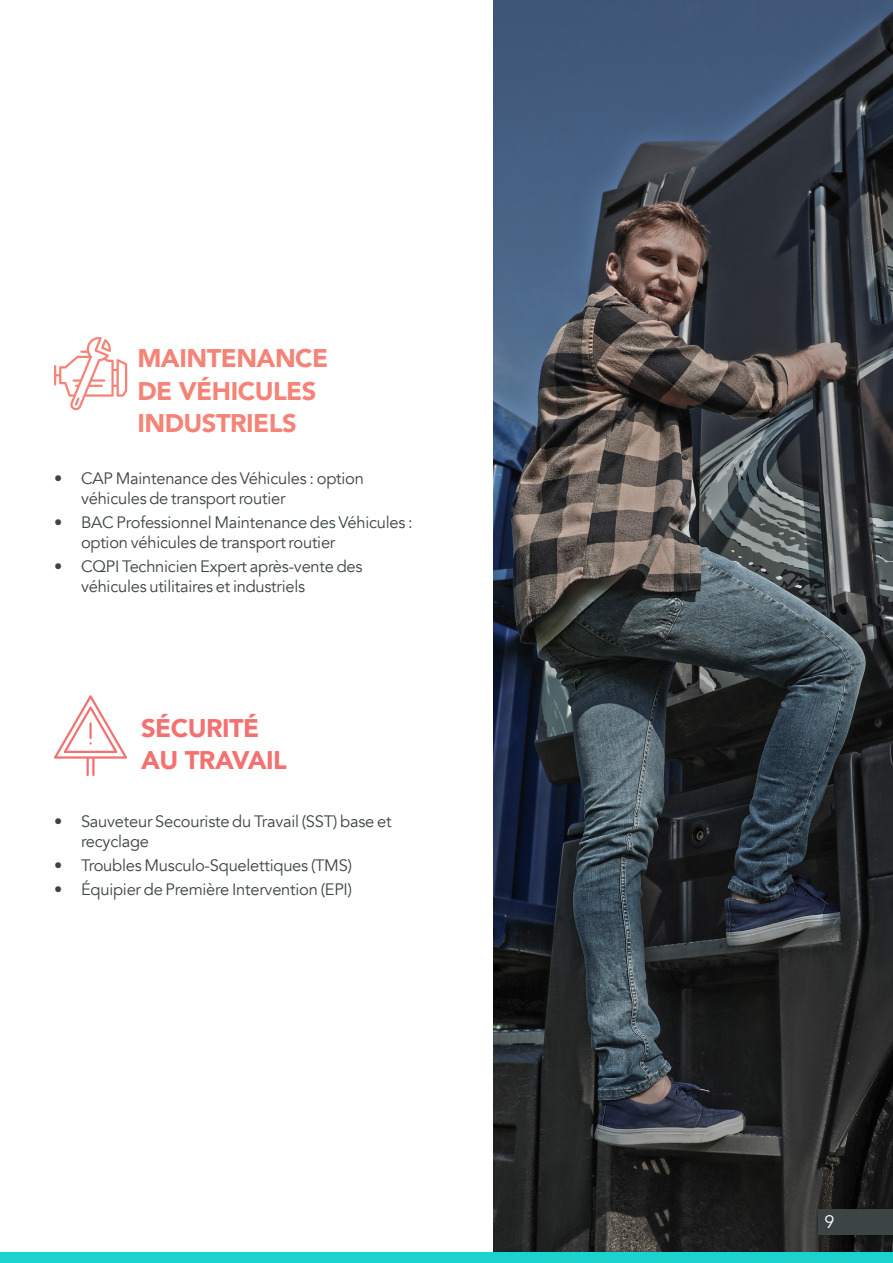
<style>
.page{position:relative;width:893px;height:1263px;background:#fff}
.page>*{position:absolute;margin:0;border:0;box-sizing:border-box;transform-origin:0 0}
.t1{font:900 25.5px "Avenir";letter-spacing:-.02em;color:#f48478}
.t2{font:900 25.5px "Avenir";letter-spacing:-.02em;color:#f27272}
.t3{font:18px "Avenir";color:#fff}
.t4{font:16.5px/19.8px "Avenir";letter-spacing:-.015em;color:#3d4444}
</style>
<div class="page">
<img style="left:493px;top:0;width:400px;height:1252px">
<div style="left:0;top:1252px;width:893px;height:11px;background:#1cd2ce"></div>
<div style="left:818px;top:1209px;width:75px;height:25px;background:#3d4444"></div>
<svg style="left:54px;top:337px;width:73px;height:73px"></svg>
<svg style="left:54px;top:695px;width:73px;height:81px"></svg>
<p class="t1" style="left:137px;top:336px;width:192px">MAINTENANCE</p>
<p class="t1" style="left:137px;top:369px;width:181px">DE VÉHICULES</p>
<p class="t1" style="left:137px;top:401px;width:161px">INDUSTRIELS</p>
<p class="t4" style="left:81px;top:469px;width:284px;text-indent:-27px">• CAP Maintenance des Véhicules : option véhicules de transport routier</p>
<p class="t4" style="left:81px;top:512px;width:333px;text-indent:-27px">• BAC Professionnel Maintenance des Véhicules : option véhicules de transport routier</p>
<p class="t4" style="left:81px;top:556px;width:283px;text-indent:-27px">• CQPI Technicien Expert après-vente des véhicules utilitaires et industriels</p>
<p class="t2" style="left:141px;top:706px;width:120px">SÉCURITÉ</p>
<p class="t2" style="left:141px;top:739px;width:147px">AU TRAVAIL</p>
<p class="t4" style="left:81px;top:811px;width:312px;text-indent:-27px">• Sauveteur Secouriste du Travail (SST) base et recyclage</p>
<p class="t4" style="left:54px;top:855px;width:299px">• Troubles Musculo-Squelettiques (TMS)</p>
<p class="t4" style="left:54px;top:879px;width:299px">• Équipier de Première Intervention (EPI)</p>
<p class="t3" style="left:824px;top:1210px;width:12px">9</p>
</div>
